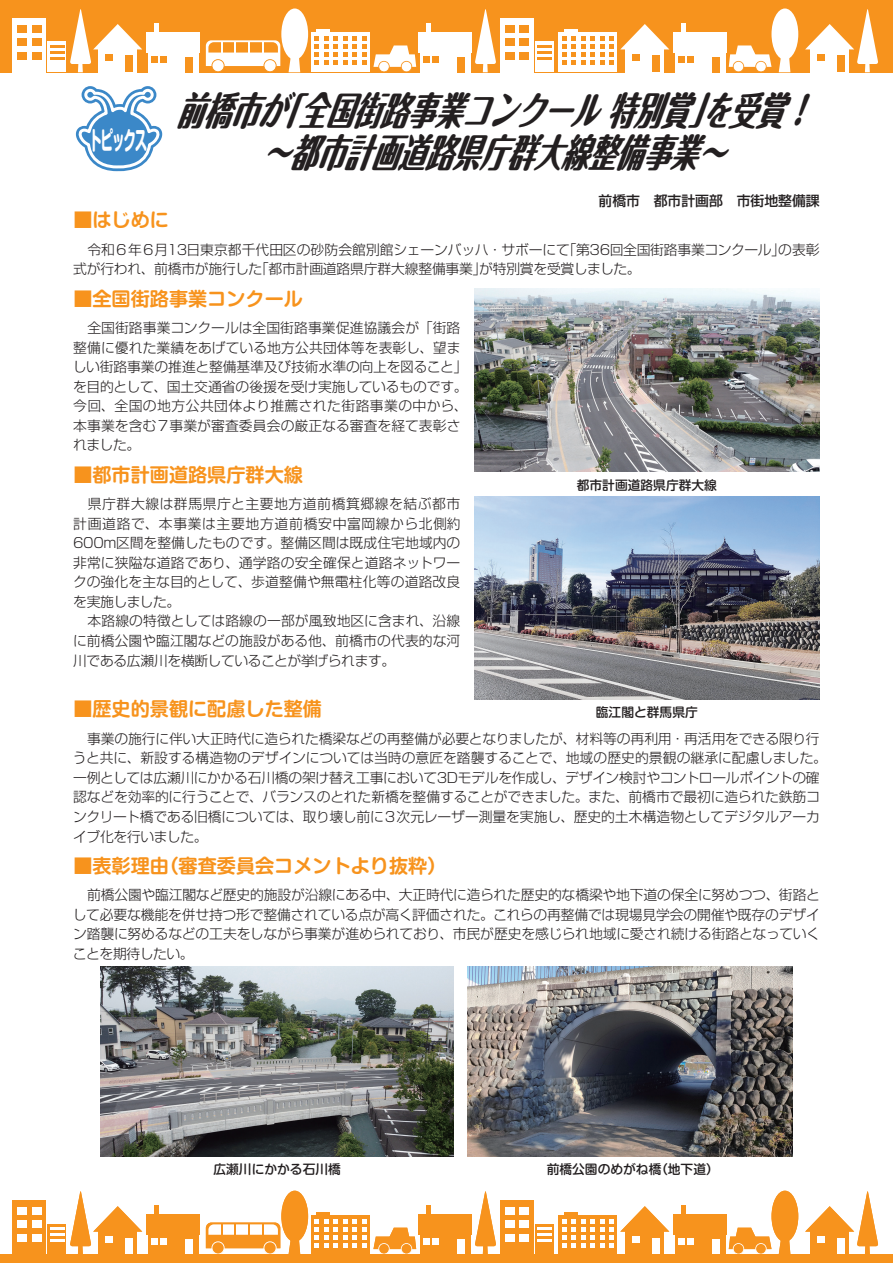
<style>
.page{position:relative;width:893px;height:1263px;background:#fff}
.page>*{position:absolute;margin:0;border:0;box-sizing:border-box;transform-origin:0 0}
.t1{font:italic 800 38.25px/42.5px "Maru Fo Pro";color:#231f20;text-align:center;scale:.71 1}
.t2{font:25.35px "Shin M Go Pro Bold 90 msp RKSJ H";letter-spacing:-.1em;color:#fff;scale:.5 1}
.t3{font:700 19.2px "Shin M Go Pro De";color:#f7931d}
.t4{font:300 13.8px/19.5px "Shin Go Pro";letter-spacing:-.01em;color:#231f20}
.t5{font:500 13.8px "Shin Go Pro";color:#231f20}
.t6{font:500 12.75px "Shin M Go Pro";color:#231f20}
</style>
<div class="page">
<div style="left:13px;top:1200px;width:33px;height:54px;background:#f7931d"></div>
<div style="left:47px;top:1224px;width:19px;height:30px;background:#f7931d"></div>
<div style="left:17px;top:1207px;width:10px;height:8px;background:#fff"></div>
<div style="left:32px;top:1207px;width:10px;height:8px;background:#fff"></div>
<div style="left:17px;top:1220px;width:10px;height:8px;background:#fff"></div>
<div style="left:32px;top:1220px;width:10px;height:8px;background:#fff"></div>
<div style="left:17px;top:1234px;width:10px;height:8px;background:#fff"></div>
<div style="left:32px;top:1234px;width:10px;height:8px;background:#fff"></div>
<svg style="left:50px;top:1227px;width:14px;height:2px"></svg>
<hr style="left:50px;top:1233px;width:14px;height:3px;background:#fff">
<hr style="left:50px;top:1239px;width:14px;height:3px;background:#fff">
<div style="left:500px;top:1200px;width:33px;height:54px;background:#f7931d"></div>
<div style="left:535px;top:1224px;width:19px;height:30px;background:#f7931d"></div>
<div style="left:505px;top:1207px;width:10px;height:8px;background:#fff"></div>
<div style="left:519px;top:1207px;width:10px;height:8px;background:#fff"></div>
<div style="left:505px;top:1220px;width:10px;height:8px;background:#fff"></div>
<div style="left:519px;top:1220px;width:10px;height:8px;background:#fff"></div>
<div style="left:505px;top:1234px;width:10px;height:8px;background:#fff"></div>
<div style="left:519px;top:1234px;width:10px;height:8px;background:#fff"></div>
<svg style="left:537px;top:1227px;width:15px;height:2px"></svg>
<hr style="left:537px;top:1233px;width:15px;height:3px;background:#fff">
<hr style="left:537px;top:1239px;width:15px;height:3px;background:#fff">
<div style="left:311px;top:1215px;width:58px;height:39px;background:#f7931d"></div>
<svg style="left:314px;top:1219px;width:52px;height:28px"></svg>
<hr style="left:316px;top:1212px;width:14px;height:3px;background:#f7931d">
<div style="left:559px;top:1215px;width:58px;height:39px;background:#f7931d"></div>
<svg style="left:562px;top:1219px;width:52px;height:28px"></svg>
<hr style="left:564px;top:1212px;width:14px;height:3px;background:#f7931d">
<div style="left:147px;top:1214px;width:53px;height:20px;background:#f7931d"></div>
<div style="left:148px;top:1233px;width:50px;height:21px;background:#f7931d"></div>
<div style="left:154px;top:1205px;width:5px;height:13px;background:#f7931d"></div>
<div style="left:185px;top:1239px;width:8px;height:15px;background:#fff"></div>
<svg style="left:152px;top:1238px;width:15px;height:7px"></svg>
<div style="left:626px;top:1229px;width:38px;height:25px;background:#f7931d"></div>
<svg style="left:620px;top:1206px;width:49px;height:26px"></svg>
<div style="left:632px;top:1236px;width:7px;height:7px;background:#fff"></div>
<div style="left:652px;top:1238px;width:8px;height:16px;background:#fff"></div>
<div style="left:674px;top:1214px;width:53px;height:20px;background:#f7931d"></div>
<div style="left:675px;top:1233px;width:50px;height:21px;background:#f7931d"></div>
<div style="left:681px;top:1205px;width:5px;height:13px;background:#f7931d"></div>
<div style="left:712px;top:1239px;width:8px;height:15px;background:#fff"></div>
<svg style="left:679px;top:1238px;width:15px;height:7px"></svg>
<div style="left:418px;top:1214px;width:54px;height:20px;background:#f7931d"></div>
<div style="left:420px;top:1233px;width:50px;height:21px;background:#f7931d"></div>
<div style="left:426px;top:1205px;width:5px;height:13px;background:#f7931d"></div>
<div style="left:457px;top:1239px;width:8px;height:15px;background:#fff"></div>
<div style="left:423px;top:1238px;width:16px;height:7px;background:#fff"></div>
<svg style="left:430px;top:1238px;width:2px;height:7px"></svg>
<svg style="left:70px;top:1191px;width:72px;height:63px"></svg>
<svg style="left:805px;top:1191px;width:73px;height:63px"></svg>
<svg style="left:475px;top:1191px;width:21px;height:63px"></svg>
<div style="left:281px;top:1191px;width:27px;height:51px;background:#f7931d;border-radius:50%"></div>
<svg style="left:289px;top:1239px;width:11px;height:15px"></svg>
<div style="left:771px;top:1191px;width:27px;height:51px;background:#f7931d;border-radius:50%"></div>
<svg style="left:779px;top:1239px;width:11px;height:15px"></svg>
<svg style="left:206px;top:1222px;width:74px;height:32px"></svg>
<svg style="left:373px;top:1228px;width:43px;height:26px"></svg>
<svg style="left:729px;top:1228px;width:42px;height:26px"></svg>
<div style="left:0;top:1254px;width:893px;height:9px;background:#f7931d"></div>
<div style="left:0;top:0;width:893px;height:72px;background:#f7931d"></div>
<div style="left:13px;top:18px;width:33px;height:54px;background:#fff"></div>
<div style="left:47px;top:42px;width:19px;height:30px;background:#fff"></div>
<div style="left:17px;top:25px;width:10px;height:8px;background:#f7931d"></div>
<div style="left:32px;top:25px;width:10px;height:8px;background:#f7931d"></div>
<div style="left:17px;top:38px;width:10px;height:8px;background:#f7931d"></div>
<div style="left:32px;top:38px;width:10px;height:8px;background:#f7931d"></div>
<div style="left:17px;top:52px;width:10px;height:8px;background:#f7931d"></div>
<div style="left:32px;top:52px;width:10px;height:8px;background:#f7931d"></div>
<svg style="left:50px;top:45px;width:14px;height:8px"></svg>
<hr style="left:50px;top:57px;width:14px;height:3px;background:#f7931d">
<div style="left:500px;top:18px;width:33px;height:54px;background:#fff"></div>
<div style="left:535px;top:42px;width:19px;height:30px;background:#fff"></div>
<div style="left:505px;top:25px;width:10px;height:8px;background:#f7931d"></div>
<div style="left:519px;top:25px;width:10px;height:8px;background:#f7931d"></div>
<div style="left:505px;top:38px;width:10px;height:8px;background:#f7931d"></div>
<div style="left:519px;top:38px;width:10px;height:8px;background:#f7931d"></div>
<div style="left:505px;top:52px;width:10px;height:8px;background:#f7931d"></div>
<div style="left:519px;top:52px;width:10px;height:8px;background:#f7931d"></div>
<svg style="left:537px;top:45px;width:15px;height:8px"></svg>
<hr style="left:537px;top:57px;width:15px;height:3px;background:#f7931d">
<div style="left:311px;top:33px;width:58px;height:39px;background:#fff"></div>
<svg style="left:314px;top:37px;width:52px;height:28px"></svg>
<hr style="left:316px;top:30px;width:14px;height:3px;background:#fff">
<div style="left:559px;top:33px;width:58px;height:39px;background:#fff"></div>
<svg style="left:562px;top:37px;width:52px;height:28px"></svg>
<hr style="left:564px;top:30px;width:14px;height:3px;background:#fff">
<div style="left:147px;top:32px;width:53px;height:20px;background:#fff"></div>
<div style="left:148px;top:51px;width:50px;height:21px;background:#fff"></div>
<div style="left:154px;top:23px;width:5px;height:13px;background:#fff"></div>
<div style="left:185px;top:57px;width:8px;height:15px;background:#f7931d"></div>
<svg style="left:152px;top:56px;width:15px;height:7px"></svg>
<div style="left:626px;top:47px;width:38px;height:25px;background:#fff"></div>
<svg style="left:621px;top:24px;width:48px;height:25px"></svg>
<div style="left:632px;top:54px;width:7px;height:7px;background:#f7931d"></div>
<div style="left:652px;top:56px;width:8px;height:16px;background:#f7931d"></div>
<div style="left:674px;top:32px;width:53px;height:20px;background:#fff"></div>
<div style="left:675px;top:51px;width:50px;height:21px;background:#fff"></div>
<div style="left:681px;top:23px;width:5px;height:13px;background:#fff"></div>
<div style="left:712px;top:57px;width:8px;height:15px;background:#f7931d"></div>
<svg style="left:679px;top:56px;width:15px;height:7px"></svg>
<div style="left:418px;top:32px;width:54px;height:20px;background:#fff"></div>
<div style="left:420px;top:51px;width:50px;height:21px;background:#fff"></div>
<div style="left:426px;top:23px;width:5px;height:13px;background:#fff"></div>
<div style="left:457px;top:57px;width:8px;height:15px;background:#f7931d"></div>
<div style="left:423px;top:56px;width:16px;height:7px;background:#f7931d"></div>
<svg style="left:430px;top:56px;width:2px;height:7px"></svg>
<svg style="left:70px;top:9px;width:72px;height:63px"></svg>
<svg style="left:805px;top:9px;width:73px;height:63px"></svg>
<svg style="left:475px;top:9px;width:21px;height:63px"></svg>
<div style="left:281px;top:9px;width:27px;height:51px;background:#fff;border-radius:50%"></div>
<svg style="left:289px;top:57px;width:11px;height:15px"></svg>
<div style="left:771px;top:9px;width:27px;height:51px;background:#fff;border-radius:50%"></div>
<svg style="left:779px;top:57px;width:11px;height:15px"></svg>
<svg style="left:206px;top:40px;width:74px;height:32px"></svg>
<svg style="left:373px;top:45px;width:43px;height:27px"></svg>
<svg style="left:729px;top:45px;width:42px;height:27px"></svg>
<svg style="left:76px;top:86px;width:86px;height:85px"></svg>
<img style="left:474px;top:289px;width:346px;height:183px">
<img style="left:474px;top:497px;width:346px;height:202px">
<img style="left:101px;top:966px;width:352px;height:190px">
<img style="left:467px;top:966px;width:325px;height:190px">
<h2 class="t2" style="left:89px;top:119px;width:118px">トピックス</h2>
<h1 class="t1" style="left:176px;top:84px;width:921px">前橋市が「全国街路事業コンクール特別賞」を受賞！～都市計画道路県庁群大線整備事業～</h1>
<p class="t5" style="left:598px;top:189px;width:223px">前橋市　都市計画部　市街地整備課</p>
<h3 class="t3" style="left:73px;top:205px;width:97px">■はじめに</h3>
<p class="t4" style="left:73px;top:238px;width:748px">　令和６年６月13日東京都千代田区の砂防会館別館シェーンバッハ・サボーにて「第36回全国街路事業コンクール」の表彰式が行われ、前橋市が施行した「都市計画道路県庁群大線整備事業」が特別賞を受賞しました。</p>
<h3 class="t3" style="left:73px;top:283px;width:231px">■全国街路事業コンクール</h3>
<p class="t4" style="left:73px;top:316px;width:397px">　全国街路事業コンクールは全国街路事業促進協議会が「街路整備に優れた業績をあげている地方公共団体等を表彰し、望ましい街路事業の推進と整備基準及び技術水準の向上を図ること」を目的として、国土交通省の後援を受け実施しているものです。今回、全国の地方公共団体より推薦された街路事業の中から、本事業を含む７事業が審査委員会の厳正なる審査を経て表彰されました。</p>
<h3 class="t3" style="left:73px;top:459px;width:231px">■都市計画道路県庁群大線</h3>
<p class="t4" style="left:73px;top:492px;width:389px">　県庁群大線は群馬県庁と主要地方道前橋箕郷線を結ぶ都市計画道路で、本事業は主要地方道前橋安中富岡線から北側約<br>600m区間を整備したものです。整備区間は既成住宅地域内の非常に狭隘な道路であり、通学路の安全確保と道路ネットワークの強化を主な目的として、歩道整備や無電柱化等の道路改良を実施しました。<br>　本路線の特徴としては路線の一部が風致地区に含まれ、沿線に前橋公園や臨江閣などの施設がある他、前橋市の代表的な河川である広瀬川を横断していることが挙げられます。</p>
<h3 class="t3" style="left:73px;top:694px;width:250px">■歴史的景観に配慮した整備</h3>
<p class="t4" style="left:73px;top:727px;width:755px">　事業の施行に伴い大正時代に造られた橋梁などの再整備が必要となりましたが、材料等の再利用・再活用をできる限り行うと共に、新設する構造物のデザインについては当時の意匠を踏襲することで、地域の歴史的景観の継承に配慮しました。一例としては広瀬川にかかる石川橋の架け替え工事において3Dモデルを作成し、デザイン検討やコントロールポイントの確認などを効率的に行うことで、バランスのとれた新橋を整備することができました。また、前橋市で最初に造られた鉄筋コンクリート橋である旧橋については、取り壊し前に３次元レーザー測量を実施し、歴史的土木構造物としてデジタルアーカイブ化を行いました。</p>
<h3 class="t3" style="left:73px;top:850px;width:375px">■表彰理由（審査委員会コメントより抜粋）</h3>
<p class="t4" style="left:73px;top:884px;width:749px;text-align:justify">　前橋公園や臨江閣など歴史的施設が沿線にある中、大正時代に造られた歴史的な橋梁や地下道の保全に努めつつ、街路として必要な機能を併せ持つ形で整備されている点が高く評価された。これらの再整備では現場見学会の開催や既存のデザイン踏襲に努めるなどの工夫をしながら事業が進められており、市民が歴史を感じられ地域に愛され続ける街路となっていくことを期待したい。</p>
<p class="t6" style="left:577px;top:474px;width:142px">都市計画道路県庁群大線</p>
<p class="t6" style="left:596px;top:702px;width:104px">臨江閣と群馬県庁</p>
<p class="t6" style="left:213px;top:1159px;width:129px">広瀬川にかかる石川橋</p>
<p class="t6" style="left:547px;top:1159px;width:174px">前橋公園のめがね橋（地下道）</p>
</div>
